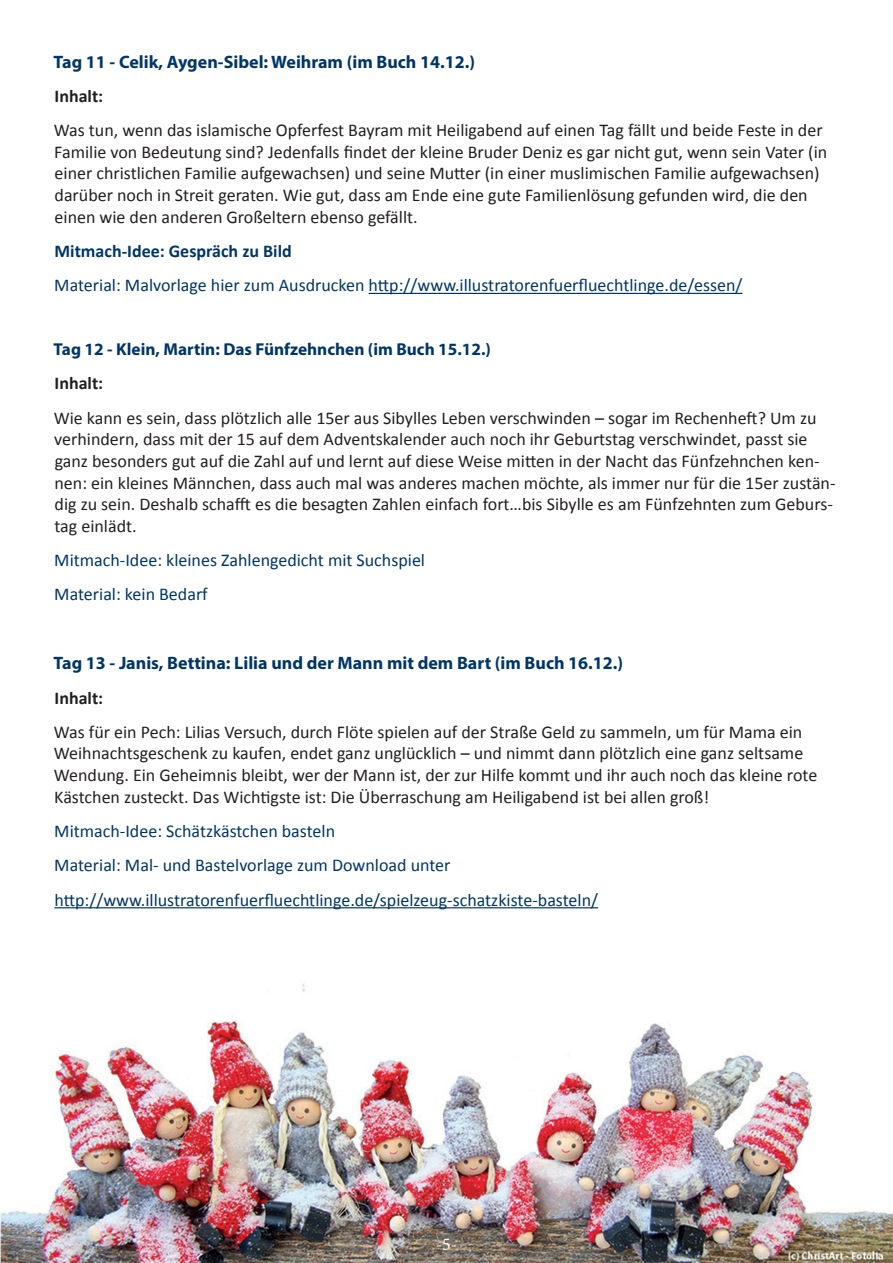
<style>
.page{position:relative;width:893px;height:1263px;background:#fff}
.page>*{position:absolute;margin:0;border:0;box-sizing:border-box;transform-origin:0 0}
.text{font:18px/21.6px "Calibri";color:#231f20}
.text-2{font:18px "Calibri";color:#003667}
.text-3{font:700 18px "Myriad Pro";color:#003667}
.text-4{font:700 18px "Calibri";color:#003667}
.text-5{font:700 18px "Calibri";color:#231f20}
.t1{font:18px "Minion Pro";color:#fff}
.text-6{font:700 17.25px "Myriad Pro";color:#003667}
</style>
<div class="page">
<hr style="left:369px;top:293px;width:373px;height:1px;background:#003667">
<hr style="left:54px;top:907px;width:544px;height:1px;background:#003667">
<img style="left:0;top:984px;width:893px;height:279px">
<p class="text-3" style="left:54px;top:50px;width:423px">Tag 11 - Celik, Aygen-Sibel: Weihram (im Buch 14.12.)</p>
<p class="text-5" style="left:55px;top:84px;width:50px">Inhalt:</p>
<p class="text" style="left:54px;top:119px;width:775px">Was tun, wenn das islamische Opferfest Bayram mit Heiligabend auf einen Tag fällt und beide Feste in der Familie von Bedeutung sind? Jedenfalls findet der kleine Bruder Deniz es gar nicht gut, wenn sein Vater (in einer christlichen Familie aufgewachsen) und seine Mutter (in einer muslimischen Familie aufgewachsen) darüber noch in Streit geraten. Wie gut, dass am Ende eine gute Familienlösung gefunden wird, die den einen wie den anderen Großeltern ebenso gefällt.</p>
<p class="text-4" style="left:55px;top:239px;width:239px">Mitmach-Idee: Gespräch zu Bild</p>
<p class="text-2" style="left:54px;top:274px;width:690px">Material: Malvorlage hier zum Ausdrucken http://www.illustratorenfuerfluechtlinge.de/essen/</p>
<p class="text-6" style="left:54px;top:338px;width:439px">Tag 12 - Klein, Martin: Das Fünfzehnchen (im Buch 15.12.)</p>
<p class="text-5" style="left:55px;top:372px;width:50px">Inhalt:</p>
<p class="text" style="left:54px;top:407px;width:783px">Wie kann es sein, dass plötzlich alle 15er aus Sibylles Leben verschwinden – sogar im Rechenheft? Um zu verhindern, dass mit der 15 auf dem Adventskalender auch noch ihr Geburtstag verschwindet, passt sie ganz besonders gut auf die Zahl auf und lernt auf diese Weise mitten in der Nacht das Fünfzehnchen ken&shy;nen: ein kleines Männchen, dass auch mal was anderes machen möchte, als immer nur für die 15er zustän&shy;dig zu sein. Deshalb schafft es die besagten Zahlen einfach fort…bis Sibylle es am Fünfzehnten zum Geburs&shy;tag einlädt.</p>
<p class="text-2" style="left:54px;top:549px;width:372px">Mitmach-Idee: kleines Zahlengedicht mit Suchspiel</p>
<p class="text-2" style="left:54px;top:583px;width:155px">Material: kein Bedarf</p>
<p class="text-3" style="left:54px;top:651px;width:571px">Tag 13 - Janis, Bettina: Lilia und der Mann mit dem Bart (im Buch 16.12.)</p>
<p class="text-5" style="left:55px;top:686px;width:50px">Inhalt:</p>
<p class="text" style="left:54px;top:721px;width:765px">Was für ein Pech: Lilias Versuch, durch Flöte spielen auf der Straße Geld zu sammeln, um für Mama ein Weihnachtsgeschenk zu kaufen, endet ganz unglücklich – und nimmt dann plötzlich eine ganz seltsame Wendung. Ein Geheimnis bleibt, wer der Mann ist, der zur Hilfe kommt und ihr auch noch das kleine rote Kästchen zusteckt. Das Wichtigste ist: Die Überraschung am Heiligabend ist bei allen groß!</p>
<p class="text-2" style="left:54px;top:820px;width:282px">Mitmach-Idee: Schätzkästchen basteln</p>
<p class="text-2" style="left:54px;top:854px;width:398px">Material: Mal- und Bastelvorlage zum Download unter</p>
<p class="text-2" style="left:54px;top:888px;width:545px">http://www.illustratorenfuerfluechtlinge.de/spielzeug-schatzkiste-basteln/</p>
<p class="t1" style="left:436px;top:1232px;width:23px">-5-</p>
</div>
